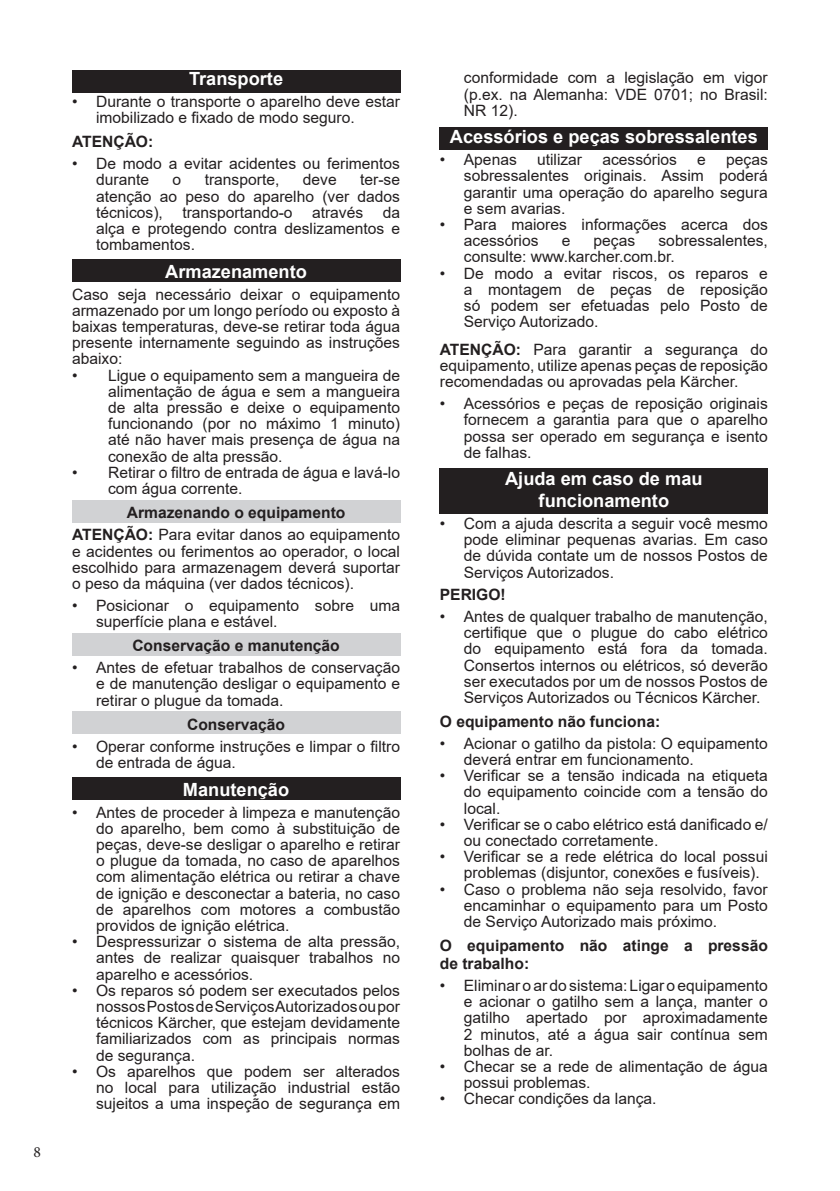
<style>
.page{position:relative;width:840px;height:1191px;background:#fff}
.page>*{position:absolute;margin:0;border:0;box-sizing:border-box;transform-origin:0 0}
.Head{font:700 18.2px/21.8px "Arial";color:#fff;text-align:center}
.Body{font:15.6px/16.2px "Arial";color:#231f20;text-align:justify}
.Subhead{font:700 15.6px/18.2px "Arial";color:#231f20}
.HeadBlack{font:700 15.6px "Arial";color:#231f20}
.t1{font:15.6px "Minion Pro";color:#231f20}
.s1{font-weight:700}
</style>
<div class="page">
<div style="left:72px;top:259px;width:328px;height:23px;background:#231f20"></div>
<div style="left:439px;top:468px;width:328px;height:46px;background:#231f20"></div>
<div style="left:72px;top:70px;width:328px;height:23px;background:#231f20"></div>
<div style="left:72px;top:500px;width:328px;height:23px;background:#d1d2d4"></div>
<div style="left:72px;top:633px;width:328px;height:23px;background:#d1d2d4"></div>
<div style="left:72px;top:711px;width:328px;height:22px;background:#d1d2d4"></div>
<div style="left:72px;top:777px;width:328px;height:23px;background:#231f20"></div>
<div style="left:439px;top:127px;width:328px;height:23px;background:#231f20"></div>
<p class="t1" style="left:34px;top:1141px;width:9px">8</p>
<p class="Head" style="left:189px;top:68px;width:96px">Transporte</p>
<p class="Body" style="left:96px;top:93px;width:305px;text-indent:-24px">• Durante o transporte o aparelho deve estar imobilizado e fixado de modo seguro.</p>
<p class="Subhead" style="left:72px;top:133px;width:83px">ATENÇÃO:</p>
<p class="Body" style="left:96px;top:155px;width:305px;text-indent:-24px">• De modo a evitar acidentes ou ferimentos durante</p>
<p class="Body" style="left:172px;top:172px;width:10px">o</p>
<p class="Body" style="left:204px;top:172px;width:76px">transporte,</p>
<p class="Body" style="left:303px;top:172px;width:35px">deve</p>
<p class="Body" style="left:96px;top:172px;width:305px;text-indent:264px">ter-se atenção ao peso do aparelho (ver dados técnicos), transportando-o através da alça e protegendo contra deslizamentos e tombamentos.</p>
<p class="Head" style="left:165px;top:260px;width:143px">Armazenamento</p>
<p class="Body" style="left:72px;top:286px;width:329px">Caso seja necessário deixar o equipamento armazenado por um longo período ou exposto à baixas temperaturas, deve-se retirar toda água presente internamente seguindo as instruções abaixo:</p>
<p class="Body" style="left:108px;top:367px;width:293px;text-indent:-36px">• Ligue o equipamento sem a mangueira de alimentação de água e sem a mangueira de alta pressão e deixe o equipamento funcionando (por no máximo 1 minuto) até não haver mais presença de água na conexão de alta pressão.</p>
<p class="Body" style="left:108px;top:464px;width:293px;text-indent:-36px">• Retirar o filtro de entrada de água e lavá-lo com água corrente.</p>
<p class="HeadBlack" style="left:127px;top:502px;width:220px">Armazenando o equipamento</p>
<p class="Body" style="left:72px;top:526px;width:329px"><span class="s1">ATENÇÃO:</span> Para evitar danos ao equipamento e acidentes ou ferimentos ao operador, o local escolhido para armazenagem deverá suportar o peso da máquina (ver dados técnicos).</p>
<p class="Body" style="left:96px;top:597px;width:305px;text-indent:-24px">• Posicionar o equipamento sobre uma superfície plana e estável.</p>
<p class="HeadBlack" style="left:132px;top:635px;width:209px">Conservação e manutenção</p>
<p class="Body" style="left:96px;top:659px;width:305px;text-indent:-24px">• Antes de efetuar trabalhos de conservação e de manutenção desligar o equipamento e retirar o plugue da tomada.</p>
<p class="HeadBlack" style="left:187px;top:713px;width:99px">Conservação</p>
<p class="Body" style="left:96px;top:738px;width:305px;text-indent:-24px">• Operar conforme instruções e limpar o filtro de entrada de água.</p>
<p class="Head" style="left:183px;top:778px;width:108px">Manutenção</p>
<p class="Body" style="left:96px;top:804px;width:305px;text-indent:-24px">• Antes de proceder à limpeza e manutenção do aparelho, bem como à substituição de peças, deve-se desligar o aparelho e retirar o plugue da tomada, no caso de aparelhos com alimentação elétrica ou retirar a chave de ignição e desconectar a bateria, no caso de aparelhos com motores a combustão providos de ignição elétrica.</p>
<p class="Body" style="left:96px;top:933px;width:305px;text-indent:-24px">• Despressurizar o sistema de alta pressão, antes de realizar quaisquer trabalhos no aparelho e acessórios.</p>
<p class="Body" style="left:96px;top:982px;width:305px;text-indent:-24px">• Os reparos só podem ser executados pelos nossos Postos de Serviços Autorizados ou por técnicos Kärcher, que estejam devidamente familiarizados com as principais normas de segurança.</p>
<p class="Body" style="left:96px;top:1063px;width:305px;text-indent:-24px">• Os aparelhos que podem ser alterados no local para utilização industrial estão sujeitos a uma inspeção de segurança em</p>
<p class="Body" style="left:463px;top:70px;width:305px">conformidade com a legislação em vigor (p.ex. na Alemanha: VDE 0701; no Brasil:<br>NR 12).</p>
<p class="Head" style="left:449px;top:126px;width:309px">Acessórios e peças sobressalentes</p>
<p class="Body" style="left:439px;top:151px;width:78px">• Apenas</p>
<p class="Body" style="left:536px;top:151px;width:47px">utilizar</p>
<p class="Body" style="left:602px;top:151px;width:76px">acessórios</p>
<p class="Body" style="left:697px;top:151px;width:10px">e</p>
<p class="Body" style="left:463px;top:151px;width:305px;text-indent:262px">peças sobressalentes originais. Assim poderá garantir uma operação do aparelho segura e sem avarias.</p>
<p class="Body" style="left:463px;top:216px;width:305px;text-indent:-24px">• Para maiores informações acerca dos acessórios</p>
<p class="Body" style="left:463px;top:232px;width:305px;text-indent:194px">sobressalentes, consulte: www.karcher.com.br.</p>
<p class="Body" style="left:463px;top:265px;width:305px;text-indent:-24px">• De modo a evitar riscos, os reparos e a montagem de peças de reposição só podem ser efetuadas pelo Posto de Serviço Autorizado.</p>
<p class="Body" style="left:439px;top:341px;width:329px"><span class="s1">ATENÇÃO:</span> Para garantir a segurança do equipamento, utilize apenas peças de reposição recomendadas ou aprovadas pela Kärcher.</p>
<p class="Body" style="left:463px;top:395px;width:305px;text-indent:-24px">• Acessórios e peças de reposição originais fornecem a garantia para que o aparelho possa ser operado em segurança e isento de falhas.</p>
<p class="Head" style="left:505px;top:468px;width:199px">Ajuda em caso de mau funcionamento</p>
<p class="Body" style="left:463px;top:515px;width:305px;text-indent:-24px">• Com a ajuda descrita a seguir você mesmo pode eliminar pequenas avarias. Em caso de dúvida contate um de nossos Postos de Serviços Autorizados.</p>
<p class="Subhead" style="left:439px;top:585px;width:67px">PERIGO!</p>
<p class="Body" style="left:463px;top:608px;width:305px;text-indent:-24px">• Antes de qualquer trabalho de manutenção, certifique que o plugue do cabo elétrico do equipamento está fora da tomada.<br>Consertos internos ou elétricos, só deverão ser executados por um de nossos Postos de Serviços Autorizados ou Técnicos Kärcher.</p>
<p class="Subhead" style="left:439px;top:712px;width:222px">O equipamento não funciona:</p>
<p class="Body" style="left:463px;top:735px;width:305px;text-indent:-24px">• Acionar o gatilho da pistola: O equipamento deverá entrar em funcionamento.</p>
<p class="Body" style="left:463px;top:767px;width:305px;text-indent:-24px">• Verificar se a tensão indicada na etiqueta do equipamento coincide com a tensão do local.</p>
<p class="Body" style="left:463px;top:816px;width:305px;text-indent:-24px">• Verificar se o cabo elétrico está danificado e/ ou conectado corretamente.</p>
<p class="Body" style="left:463px;top:848px;width:305px;text-indent:-24px">• Verificar se a rede elétrica do local possui problemas (disjuntor, conexões e fusíveis).</p>
<p class="Body" style="left:463px;top:881px;width:305px;text-indent:-24px">• Caso o problema não seja resolvido, favor encaminhar o equipamento para um Posto de Serviço Autorizado mais próximo.</p>
<p class="Subhead" style="left:439px;top:936px;width:329px">O equipamento não atinge a pressão de trabalho:</p>
<p class="Body" style="left:463px;top:977px;width:305px;text-indent:-24px">• Eliminar o ar do sistema: Ligar o equipamento e acionar o gatilho sem a lança, manter o gatilho apertado por aproximadamente 2 minutos, até a água sair contínua sem bolhas de ar.</p>
<p class="Body" style="left:463px;top:1058px;width:305px;text-indent:-24px">• Checar se a rede de alimentação de água possui problemas.</p>
<p class="Body" style="left:439px;top:1090px;width:218px">• Checar condições da lança.</p>
<p class="Body" style="left:561px;top:232px;width:10px">e</p>
<p class="Body" style="left:593px;top:232px;width:43px">peças</p>
</div>
